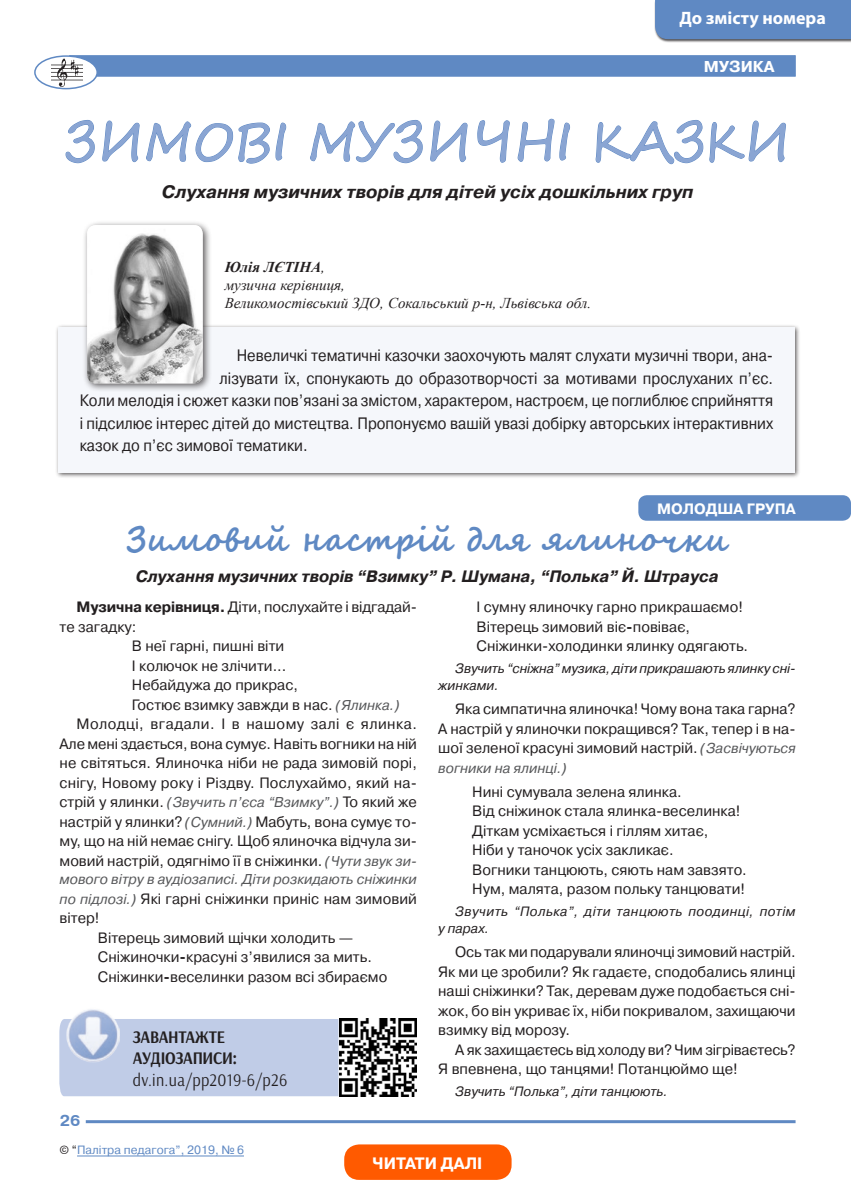
<style>
.page{position:relative;width:851px;height:1204px;background:#fff}
.page>*{position:absolute;margin:0;border:0;box-sizing:border-box;transform-origin:0 0}
.Head{font:51px "Segoe Script";color:#8aa5d3}
.Glavka_2{font:700 33px "Segoe Script";color:#5f89c3}
.Head_sub{font:italic 700 18px "Pragmatica C";color:#231f20}
.t1{font:700 18px "Myriad Pro";color:#fff}
.Е-дод{font:700 17.85px/21.5px "Arsenal";letter-spacing:-.02em;color:#231f20;scale:.9 1}
.Е-дод-2{font:17.85px "Arsenal";letter-spacing:.02em;color:#231f20;scale:.9 1}
.Врез{font:16.5px "Pragmatica C";color:#231f20;scale:.9 1}
.Glavka_2-2{font:italic 700 16.5px "Pragmatica C";color:#231f20}
.t2{font:700 16.5px "Pragmatica C";color:#fff}
.Body{font:15px/19.5px "Pragmatica C";color:#231f20;text-align:justify}
.Writer{font:italic 15px/18px "Times New Roman";color:#231f20}
.Body_right{font:700 15px "Pragmatica C";color:#fff}
.Rubr{font:700 15px "Ukrainian Pragmatica";color:#fff}
.t3{font:700 15px "Ukrainian Pragmatica";color:#5f89c3}
.Body-2{font:italic 14.25px "Pragmatica C";color:#57585a}
.Body-3{font:italic 13.5px/17.5px "Pragmatica C";color:#231f20}
.Body-4{font:italic 13.5px/17.5px "Pragmatica C";letter-spacing:.03em;color:#231f20}
.t4{font:12px "Pragmatica C";color:#5f89c3}
.s1{font-weight:700}
.s2{font-style:italic;font-size:14.25px;color:#57585a}
.s3{font-style:normal;font-size:15px;color:#231f20}
.s4{color:#231f20}
</style>
<div class="page">
<hr style="left:86px;top:1120px;width:709px;height:3px;background:#5f89c3">
<div style="left:69px;top:55px;width:726px;height:22px;background:#5f89c3;border:1px solid #5f89c3"></div>
<div style="left:35px;top:56px;width:62px;height:33px;background:#fff;border-radius:50%"></div>
<div style="left:34px;top:55px;width:64px;height:34px;border:2px solid #5f89c3;border-radius:50%"></div>
<svg style="left:65px;top:120px;width:30px;height:43px"></svg>
<svg style="left:102px;top:120px;width:38px;height:42px"></svg>
<svg style="left:146px;top:121px;width:140px;height:43px"></svg>
<svg style="left:310px;top:120px;width:113px;height:44px"></svg>
<svg style="left:430px;top:120px;width:38px;height:42px"></svg>
<svg style="left:477px;top:120px;width:33px;height:43px"></svg>
<svg style="left:517px;top:118px;width:53px;height:44px"></svg>
<svg style="left:595px;top:119px;width:108px;height:45px"></svg>
<svg style="left:709px;top:120px;width:77px;height:43px"></svg>
<img style="left:52px;top:58px;width:31px;height:29px">
<div style="left:55px;top:324px;width:745px;height:154px;background:#231f20;opacity:.75"></div>
<div style="left:58px;top:327px;width:736px;height:146px;background:#f5f7fb"></div>
<div style="left:82px;top:220px;width:130px;height:173px;background:#231f20;opacity:.75"></div>
<img style="left:87px;top:225px;width:115px;height:158px">
<div style="left:638px;top:495px;width:212px;height:25px;background:#5f89c3;border-radius:9px"></div>
<div style="left:59px;top:1019px;width:279px;height:77px;background:#c0cce7"></div>
<img style="left:65px;top:1009px;width:55px;height:53px">
<img style="left:339px;top:1018px;width:77px;height:78px">
<div style="left:654px;top:0;width:196px;height:43px;background:#231f20;opacity:.75"></div>
<div style="left:655px;top:0;width:195px;height:39px;background:#5f89c3"></div>
<hr style="left:77px;top:1155px;width:167px;height:1px;background:#5f89c3">
<div style="left:344px;top:1144px;width:167px;height:35px;background:#ff5a00;border-radius:15px"></div>
<p class="t1" style="left:679px;top:6px;width:148px">До змісту номера</p>
<p class="Rubr" style="left:703px;top:58px;width:72px">МУЗИКА</p>
<p class="Head" style="left:64px;top:101px;width:728px">ЗИМОВІ МУЗИЧНІ КАЗКИ</p>
<p class="Head_sub" style="left:162px;top:182px;width:532px">Слухання музичних творів для дітей усіх дошкільних груп</p>
<p class="Writer" style="left:225px;top:258px;width:122px"><span class="s1">Юлія ЛЄТІНА</span>, музична керівниця,</p>
<p class="Writer" style="left:225px;top:294px;width:368px">Великомостівський ЗДО, Сокальський р‑н, Львівська обл.</p>
<p class="Врез" style="left:237px;top:346px;width:597px">Невеличкі тематичні казочки заохочують малят слухати музичні твори, ана-</p>
<p class="Врез" style="left:220px;top:369px;width:616px">лізувати їх, спонукають до образотворчості за мотивами прослуханих п’єс.</p>
<p class="Врез" style="left:80px;top:391px;width:772px">Коли мелодія і сюжет казки пов’язані за змістом, характером, настроєм, це поглиблює сприйняття</p>
<p class="Врез" style="left:80px;top:414px;width:772px">і підсилює інтерес дітей до мистецтва. Пропонуємо вашій увазі добірку авторських інтерактивних</p>
<p class="Врез" style="left:80px;top:436px;width:255px">казок до п’єс зимової тематики.</p>
<p class="Body_right" style="left:657px;top:500px;width:140px">МОЛОДША ГРУПА</p>
<p class="Glavka_2" style="left:126px;top:513px;width:603px">Зимовий настрій для ялиночки</p>
<p class="Glavka_2-2" style="left:136px;top:567px;width:584px">Слухання музичних творів “Взимку” Р. Шумана, “Полька” Й. Штрауса</p>
<p class="Body" style="left:60px;top:597px;width:359px;text-indent:17px"><span class="s1">Музична керівниця.</span> Діти, послухайте і відгадай&shy;те загадку:</p>
<p class="Body" style="left:132px;top:636px;width:154px">В неї гарні, пишні віти</p>
<p class="Body" style="left:132px;top:655px;width:156px">І колючок не злічити...</p>
<p class="Body" style="left:132px;top:675px;width:168px">Небайдужа до прикрас,</p>
<p class="Body" style="left:132px;top:694px;width:269px">Гостює взимку завжди в нас. <span class="s2">(Ялинка.)</span></p>
<p class="Body" style="left:60px;top:714px;width:359px;text-indent:17px">Молодці, вгадали. І в нашому залі є ялинка.<br>Але мені здається, вона сумує. Навіть вогники на ній не світяться. Ялиночка ніби не рада зимовій порі, снігу, Новому року і Різдву. Послухаймо, який на-</p>
<p class="Body-2" style="left:60px;top:794px;width:359px"><span class="s3">стрій у ялинки.</span> (Звучить п’єса “Взимку”.) <span class="s3">То який же</span></p>
<p class="Body" style="left:60px;top:811px;width:359px">настрій у ялинки? <span class="s2">(Сумний.)</span> Мабуть, вона сумує то&shy;му, що на ній немає снігу. Щоб ялиночка відчула зи&shy;мовий настрій, одягнімо її в сніжинки. <span class="s2">(Чути звук зи-</span></p>
<p class="Body-2" style="left:60px;top:871px;width:359px">мового вітру в аудіозаписі. Діти розкидають сніжинки</p>
<p class="Body" style="left:60px;top:888px;width:359px"><span class="s2">по підлозі.)</span> Які гарні сніжинки приніс нам зимовий вітер!</p>
<p class="Body" style="left:98px;top:927px;width:257px">Вітерець зимовий щічки холодить —</p>
<p class="Body" style="left:98px;top:947px;width:275px">Сніжиночки<span class="s1">-</span>красуні з’явилися за мить.</p>
<p class="Body" style="left:98px;top:966px;width:291px">Сніжинки<span class="s1">-</span>веселинки разом всі збираємо</p>
<p class="t3" style="left:60px;top:1112px;width:22px">26</p>
<p class="Е-дод" style="left:133px;top:1026px;width:118px">ЗАВАНТАЖТЕ<br>АУДІОЗАПИСИ:</p>
<p class="Е-дод-2" style="left:133px;top:1068px;width:173px">dv.in.ua/pp2019-6/p26</p>
<p class="Body" style="left:476px;top:597px;width:268px">І сумну ялиночку гарно прикрашаємо!</p>
<p class="Body" style="left:476px;top:616px;width:215px">Вітерець зимовий віє<span class="s1">-</span>повіває,</p>
<p class="Body" style="left:476px;top:636px;width:273px">Сніжинки-холодинки ялинку одягають.</p>
<p class="Body-3" style="left:438px;top:659px;width:359px;text-indent:17px">Звучить “сніжна” музика, діти прикрашають ялинку сні&shy;жинками.</p>
<p class="Body" style="left:438px;top:699px;width:359px;text-indent:17px">Яка симпатична ялиночка! Чому вона така гарна?<br>А настрій у ялиночки покращився? Так, тепер і в на&shy;шої зеленої красуні зимовий настрій. <span class="s2">(Засвічуються</span></p>
<p class="Body-2" style="left:438px;top:759px;width:130px">вогники на ялинці.)</p>
<p class="Body" style="left:472px;top:781px;width:211px">Нині сумувала зелена ялинка.</p>
<p class="Body" style="left:472px;top:801px;width:269px">Від сніжинок стала ялинка-веселинка!</p>
<p class="Body" style="left:472px;top:820px;width:237px">Діткам усміхається і гіллям хитає,</p>
<p class="Body" style="left:472px;top:840px;width:203px">Ніби у таночок усіх закликає.</p>
<p class="Body" style="left:472px;top:859px;width:276px">Вогники танцюють, сяють нам завзято.</p>
<p class="Body" style="left:472px;top:879px;width:274px">Нум, малята, разом польку танцювати!</p>
<p class="Body-4" style="left:438px;top:902px;width:359px;text-indent:17px">Звучить “Полька”, діти танцюють поодинці, потім у парах.</p>
<p class="Body" style="left:438px;top:942px;width:359px;text-indent:17px">Ось так ми подарували ялиночці зимовий настрій.<br>Як ми це зробили? Як гадаєте, сподобались ялинці наші сніжинки? Так, деревам дуже подобається сні&shy;жок, бо він укриває їх, ніби покривалом, захищаючи взимку від морозу.</p>
<p class="Body" style="left:438px;top:1039px;width:359px;text-indent:17px">А як захищаєтесь від холоду ви? Чим зігріваєтесь?<br>Я впевнена, що танцями! Потанцюймо ще!</p>
<p class="Body-3" style="left:455px;top:1082px;width:214px">Звучить “Полька”, діти танцюють.</p>
<p class="t4" style="left:59px;top:1142px;width:186px"><span class="s4">© “</span>Палітра педагога”, 2019, № 6</p>
<p class="t2" style="left:372px;top:1153px;width:111px">ЧИТАТИ ДАЛІ</p>
</div>
